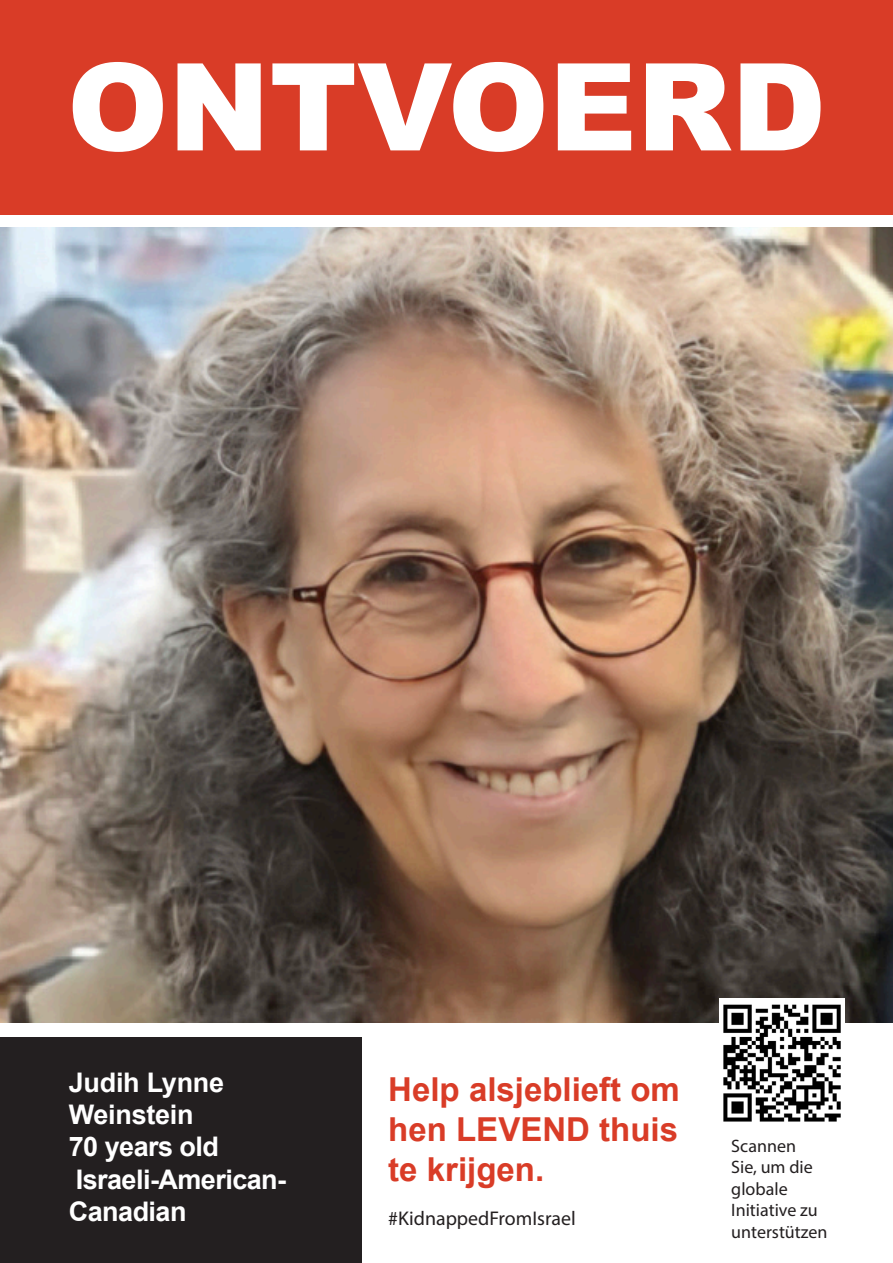
<style>
.page{position:relative;width:893px;height:1263px;background:#fff}
.page>*{position:absolute;margin:0;border:0;box-sizing:border-box;transform-origin:0 0}
.t1{font:900 121.5px "Arial";color:#fff}
.t2{font:700 33px/39.6px "Arial";color:#d93c27;text-align:justify}
.t3{font:700 27px/32.4px "Arial";letter-spacing:-.02em;color:#fff}
.t4{font:19.95px "Myriad Pro";color:#231f20}
.t5{font:18px/21.6px "Myriad Pro";color:#231f20}
</style>
<div class="page">
<div style="left:0;top:1037px;width:361px;height:226px;background:#231f20"></div>
<img style="left:0;top:227px;width:893px;height:795px">
<div style="left:0;top:0;width:893px;height:215px;background:#d93c27"></div>
<img style="left:719px;top:998px;width:126px;height:124px">
<h1 class="t1" style="left:67px;top:19px;width:760px">ONTVOERD</h1>
<p class="t3" style="left:69px;top:1066px;width:157px">Judih Lynne<br>Weinstein</p>
<p class="t3" style="left:69px;top:1131px;width:152px">70 years old</p>
<p class="t3" style="left:69px;top:1196px;width:119px">Canadian</p>
<p class="t3" style="left:76px;top:1163px;width:212px">Israeli-American-</p>
<p class="t2" style="left:388px;top:1070px;width:293px">Help alsjeblieft om hen LEVEND thuis te krijgen.</p>
<p class="t4" style="left:388px;top:1206px;width:189px">#KidnappedFromIsrael</p>
<p class="t5" style="left:731px;top:1134px;width:98px">Scannen<br>Sie, um die globale<br>Initiative zu unterstützen</p>
</div>
